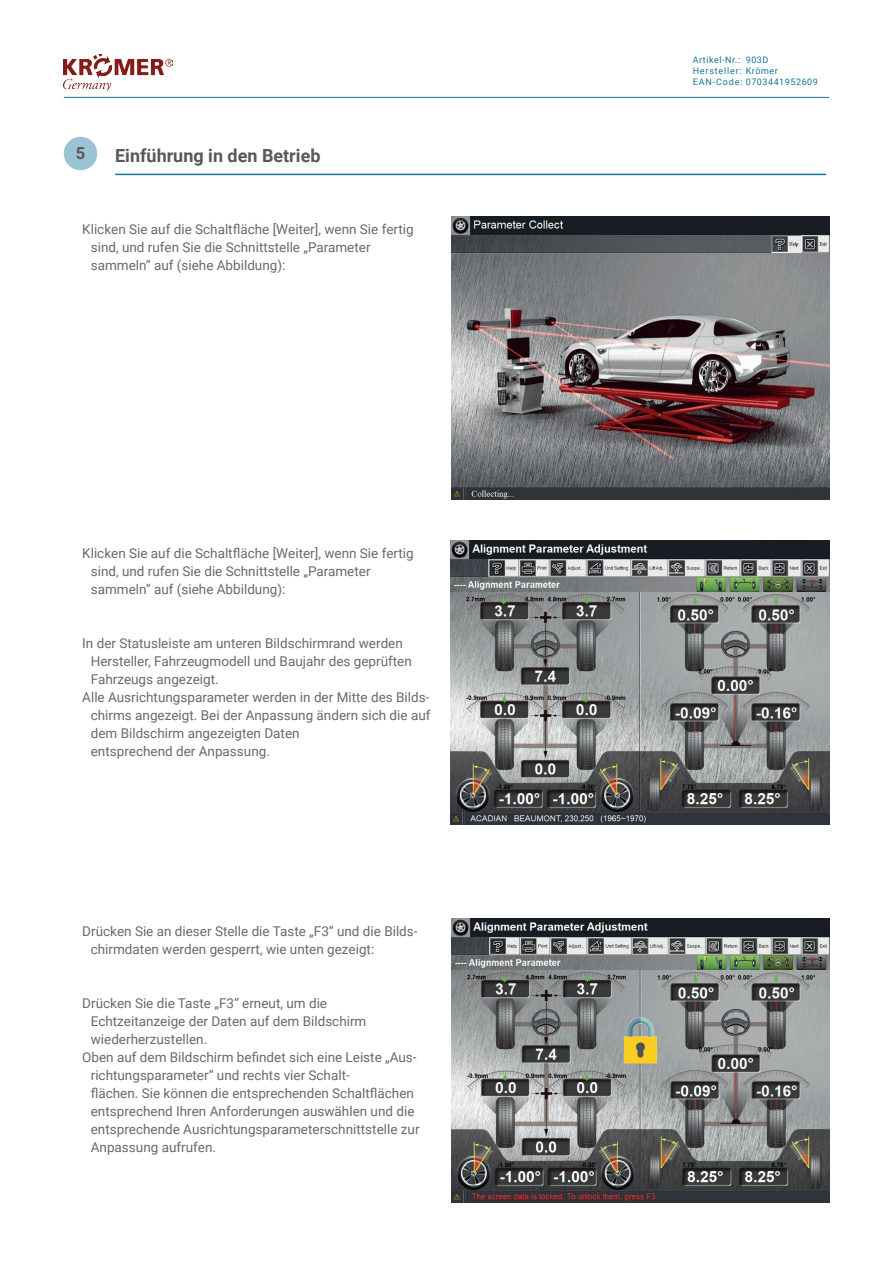
<style>
.page{position:relative;width:893px;height:1263px;background:#fff}
.page>*{position:absolute;margin:0;border:0;box-sizing:border-box;transform-origin:0 0}
.t1{font:700 18px "Roboto";color:#57585a}
.t2{font:700 16.5px "Roboto";color:#57585a}
.t3{font:13.5px/18px "Roboto";color:#69696c}
.t4{font:9px/10.8px "Roboto";letter-spacing:.06em;color:#16749b}
</style>
<div class="page">
<img style="left:64px;top:54px;width:109px;height:37px">
<hr style="left:64px;top:97px;width:765px;height:1px;background:#16749b">
<hr style="left:115px;top:174px;width:711px;height:1px;background:#16749b">
<div style="left:64px;top:137px;width:33px;height:33px;background:#9ac3d3;border-radius:50%"></div>
<img style="left:451px;top:216px;width:378px;height:283px">
<img style="left:451px;top:540px;width:378px;height:285px">
<img style="left:451px;top:918px;width:378px;height:285px">
<p class="t2" style="left:76px;top:142px;width:11px">5</p>
<h1 class="t1" style="left:115px;top:143px;width:207px">Einführung in den Betrieb</h1>
<p class="t3" style="left:91px;top:220px;width:324px;text-indent:-9px">Klicken Sie auf die Schaltfläche [Weiter], wenn Sie fertig sind, und rufen Sie die Schnittstelle „Parameter sammeln“ auf (siehe Abbildung):</p>
<p class="t3" style="left:91px;top:544px;width:324px;text-indent:-9px">Klicken Sie auf die Schaltfläche [Weiter], wenn Sie fertig sind, und rufen Sie die Schnittstelle „Parameter sammeln“ auf (siehe Abbildung):</p>
<p class="t3" style="left:82px;top:634px;width:322px">In der Statusleiste am unteren Bildschirmrand werden</p>
<p class="t3" style="left:91px;top:652px;width:323px">Hersteller, Fahrzeugmodell und Baujahr des geprüften</p>
<p class="t3" style="left:91px;top:670px;width:129px">Fahrzeugs angezeigt.</p>
<p class="t3" style="left:82px;top:688px;width:349px">Alle Ausrichtungsparameter werden in der Mitte des Bilds-</p>
<p class="t3" style="left:91px;top:706px;width:341px">chirms angezeigt. Bei der Anpassung ändern sich die auf</p>
<p class="t3" style="left:91px;top:724px;width:210px">dem Bildschirm angezeigten Daten</p>
<p class="t3" style="left:91px;top:742px;width:181px">entsprechend der Anpassung.</p>
<p class="t3" style="left:91px;top:922px;width:328px;text-indent:-9px">Drücken Sie an dieser Stelle die Taste „F3“ und die Bilds&shy;chirmdaten werden gesperrt, wie unten gezeigt:</p>
<p class="t3" style="left:82px;top:994px;width:246px">Drücken Sie die Taste „F3“ erneut, um die</p>
<p class="t3" style="left:91px;top:1012px;width:277px">Echtzeitanzeige der Daten auf dem Bildschirm</p>
<p class="t3" style="left:91px;top:1030px;width:118px">wiederherzustellen.</p>
<p class="t3" style="left:82px;top:1048px;width:336px">Oben auf dem Bildschirm befindet sich eine Leiste „Aus-</p>
<p class="t3" style="left:91px;top:1066px;width:261px">richtungsparameter“ und rechts vier Schalt-</p>
<p class="t3" style="left:91px;top:1084px;width:325px">flächen. Sie können die entsprechenden Schaltflächen</p>
<p class="t3" style="left:91px;top:1102px;width:325px">entsprechend Ihren Anforderungen auswählen und die</p>
<p class="t3" style="left:91px;top:1120px;width:330px">entsprechende Ausrichtungsparameterschnittstelle zur</p>
<p class="t3" style="left:91px;top:1138px;width:127px">Anpassung aufrufen.</p>
<p class="t4" style="left:693px;top:54px;width:127px">Artikel-Nr.:<br>Hersteller: Krömer<br>EAN-Code: 0703441952609</p>
<p class="t4" style="left:746px;top:54px;width:24px">903D</p>
</div>
